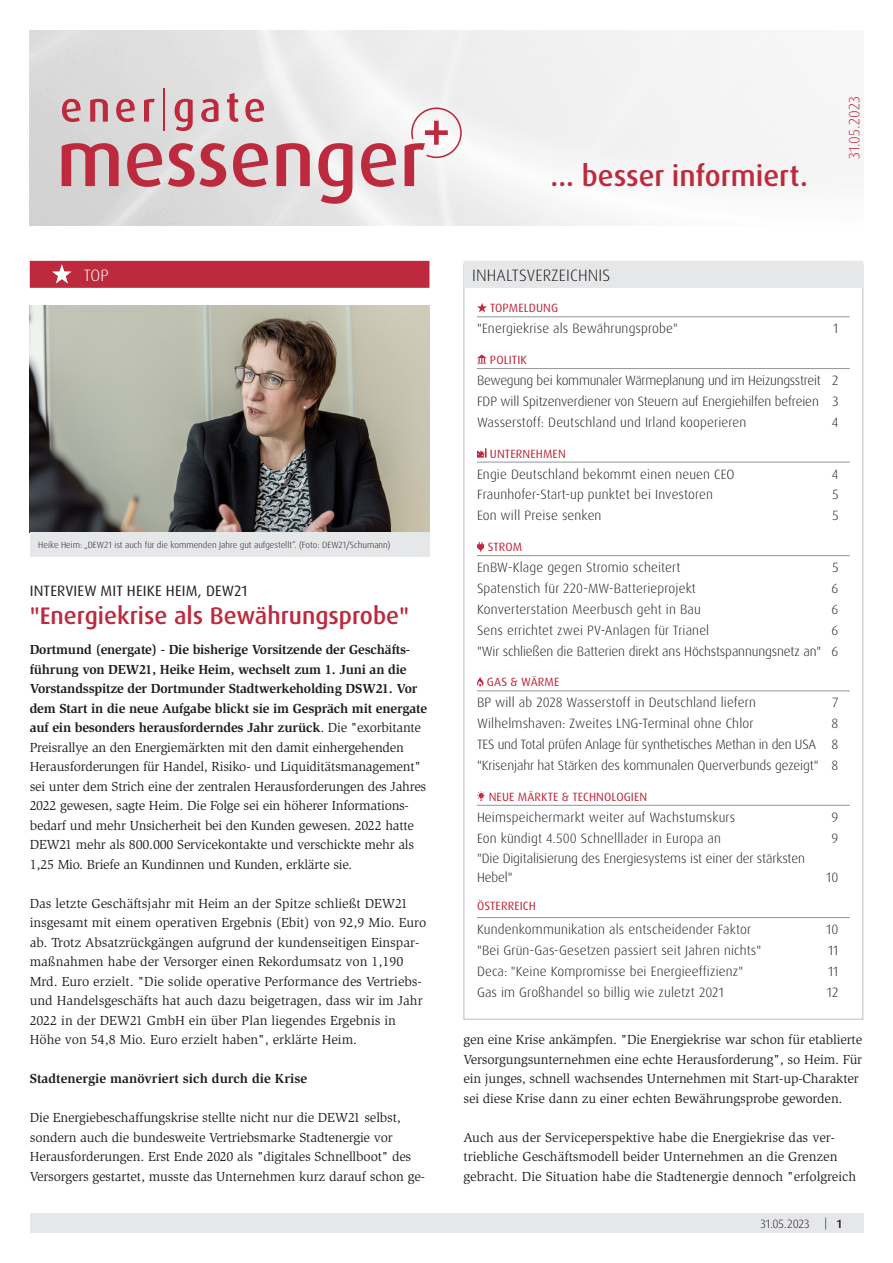
<style>
.page{position:relative;width:893px;height:1263px;background:#fff}
.page>*{position:absolute;margin:0;border:0;box-sizing:border-box;transform-origin:0 0}
.Fließtext{font:500 29.25px "Dax Pro";color:#bd293d}
.Headline{font:500 24px "Dax Pro";color:#bd293d}
.Inhaltsverzeichnis_Ü{font:300 16.5px "Dax Pro";letter-spacing:.01em;color:#231f20}
.Rubrikzeile{font:300 16.5px "Dax Pro";color:#fff}
.Dachzeile{font:15px "Dax Pro";letter-spacing:.01em;color:#231f20}
.t1{font:300 15px "Dax Pro";letter-spacing:.01em;color:#bd293d}
.Fließtext-2{font:13.5px/19.5px "Slimbach Std";letter-spacing:-.01em;color:#231f20}
.t2{font:300 13.5px "Dax Pro";letter-spacing:.01em;color:#231f20}
.t3{font:300 13.5px/18.8px "Dax Pro";letter-spacing:-.01em;color:#231f20}
.t4{font:300 13.5px "Dax Pro";letter-spacing:-.02em;color:#231f20}
.Zwischenüberschrift{font:700 13.5px "Slimbach Std";color:#231f20}
.t5{font:12px "Dax Pro";letter-spacing:.01em;color:#bd293d}
.t6{font:300 12px "Dax Pro";color:#231f20}
.Bildunterschrift{font:300 9px "Dax Pro";color:#231f20}
.s1{font-weight:700}
.s2{font-weight:500}
</style>
<div class="page">
<div style="left:30px;top:1214px;width:833px;height:19px;background:#e6e7e9"></div>
<div style="left:30px;top:261px;width:399px;height:27px;background:#bd293d"></div>
<svg style="left:52px;top:264px;width:20px;height:20px"></svg>
<img style="left:30px;top:30px;width:829px;height:195px">
<hr style="left:163px;top:89px;width:2px;height:42px;background:#bd293d">
<svg style="left:62px;top:143px;width:57px;height:43px;background:#c77782"></svg>
<svg style="left:127px;top:143px;width:35px;height:44px;background:#cb808a"></svg>
<svg style="left:168px;top:143px;width:58px;height:44px;background:#ce8992"></svg>
<svg style="left:233px;top:143px;width:35px;height:44px;background:#ce838d"></svg>
<svg style="left:277px;top:143px;width:33px;height:43px"></svg>
<svg style="left:318px;top:143px;width:34px;height:61px"></svg>
<svg style="left:361px;top:143px;width:35px;height:44px;background:#d28791"></svg>
<svg style="left:62px;top:99px;width:19px;height:23px"></svg>
<svg style="left:90px;top:99px;width:18px;height:23px"></svg>
<svg style="left:116px;top:99px;width:19px;height:23px"></svg>
<svg style="left:144px;top:99px;width:11px;height:23px"></svg>
<svg style="left:175px;top:99px;width:18px;height:32px"></svg>
<svg style="left:201px;top:99px;width:17px;height:23px"></svg>
<svg style="left:227px;top:93px;width:11px;height:29px"></svg>
<svg style="left:245px;top:99px;width:19px;height:23px"></svg>
<svg style="left:405px;top:107px;width:57px;height:79px"></svg>
<hr style="left:477px;top:317px;width:373px;height:1px;background:#939598">
<hr style="left:477px;top:368px;width:373px;height:1px;background:#939598">
<hr style="left:477px;top:462px;width:373px;height:1px;background:#939598">
<hr style="left:477px;top:555px;width:373px;height:1px;background:#939598">
<hr style="left:477px;top:691px;width:373px;height:1px;background:#939598">
<hr style="left:477px;top:805px;width:373px;height:1px;background:#939598">
<hr style="left:477px;top:917px;width:373px;height:1px;background:#939598">
<svg style="left:477px;top:303px;width:10px;height:9px"></svg>
<svg style="left:477px;top:355px;width:10px;height:9px"></svg>
<svg style="left:477px;top:448px;width:10px;height:10px"></svg>
<svg style="left:477px;top:542px;width:7px;height:8px"></svg>
<svg style="left:477px;top:677px;width:6px;height:10px"></svg>
<svg style="left:477px;top:791px;width:8px;height:10px"></svg>
<div style="left:463px;top:261px;width:400px;height:27px;background:#e6e7e9"></div>
<img style="left:30px;top:305px;width:399px;height:227px">
<div style="left:30px;top:532px;width:399px;height:25px;background:#e6e7e9"></div>
<p class="Rubrikzeile" style="left:84px;top:264px;width:26px">TOP</p>
<p class="Bildunterschrift" style="left:38px;top:539px;width:354px">Heike Heim: „DEW21 ist auch für die kommenden Jahre gut aufgestellt“. (Foto: DEW21/Schumann)</p>
<p class="Dachzeile" style="left:30px;top:581px;width:219px">INTERVIEW MIT HEIKE HEIM, DEW21</p>
<p class="Headline" style="left:30px;top:601px;width:381px">"Energiekrise als Bewährungsprobe"</p>
<p class="Fließtext-2" style="left:30px;top:640px;width:399px"><span class="s1">Dortmund (energate) - Die bisherige Vorsitzende der Geschäfts&shy;führung von DEW21, Heike Heim, wechselt zum 1. Juni an die Vorstandsspitze der Dortmunder Stadtwerkeholding DSW21. Vor dem Start in die neue Aufgabe blickt sie im Gespräch mit energate auf ein besonders herausforderndes Jahr zurück</span>. Die "exorbitante Preisrallye an den Energiemärkten mit den damit einhergehenden Herausforderungen für Handel, Risiko- und Liquiditätsmanagement" sei unter dem Strich eine der zentralen Herausforderungen des Jahres 2022 gewesen, sagte Heim. Die Folge sei ein höherer Informations&shy;bedarf und mehr Unsicherheit bei den Kunden gewesen. 2022 hatte DEW21 mehr als 800.000 Servicekontakte und verschickte mehr als 1,25 Mio. Briefe an Kundinnen und Kunden, erklärte sie.</p>
<p class="Fließtext-2" style="left:30px;top:893px;width:398px">Das letzte Geschäftsjahr mit Heim an der Spitze schließt DEW21 insgesamt mit einem operativen Ergebnis (Ebit) von 92,9 Mio. Euro ab. Trotz Absatzrückgängen aufgrund der kundenseitigen Einspar&shy;maßnahmen habe der Versorger einen Rekordumsatz von 1,190<br>Mrd. Euro erzielt. "Die solide operative Performance des Vertriebs&shy;und Handelsgeschäfts hat auch dazu beigetragen, dass wir im Jahr 2022 in der DEW21 GmbH ein über Plan liegendes Ergebnis in Höhe von 54,8 Mio. Euro erzielt haben", erklärte Heim.</p>
<p class="Zwischenüberschrift" style="left:30px;top:1070px;width:279px">Stadtenergie manövriert sich durch die Krise</p>
<p class="Fließtext-2" style="left:30px;top:1108px;width:397px">Die Energiebeschaffungskrise stellte nicht nur die DEW21 selbst, sondern auch die bundesweite Vertriebsmarke Stadtenergie vor Herausforderungen. Erst Ende 2020 als "digitales Schnellboot" des Versorgers gestartet, musste das Unternehmen kurz darauf schon ge-</p>
<p class="Fließtext" style="left:551px;top:157px;width:259px">... besser informiert.</p>
<p class="t1" style="left:844px;top:159px;width:64px;rotate:-90deg">31.05.2023</p>
<p class="Inhaltsverzeichnis_Ü" style="left:486px;top:264px;width:140px">INHALTSVERZEICHNIS</p>
<p class="t5" style="left:490px;top:300px;width:70px">TOPMELDUNG</p>
<p class="t2" style="left:477px;top:320px;width:202px">"Energiekrise als Bewährungsprobe"</p>
<p class="t2" style="left:833px;top:320px;width:7px">1</p>
<p class="t5" style="left:490px;top:352px;width:39px">POLITIK</p>
<p class="t4" style="left:477px;top:372px;width:363px">Bewegung bei kommunaler Wärmeplanung und im Heizungsstreit 2</p>
<p class="t3" style="left:477px;top:392px;width:363px">FDP will Spitzenverdiener von Steuern auf Energiehilfen befreien 3</p>
<p class="t2" style="left:477px;top:413px;width:271px">Wasserstoff: Deutschland und Irland kooperieren</p>
<p class="t2" style="left:832px;top:413px;width:8px">4</p>
<p class="t5" style="left:490px;top:446px;width:77px">UNTERNEHMEN</p>
<p class="t2" style="left:477px;top:465px;width:259px">Engie Deutschland bekommt einen neuen CEO</p>
<p class="t2" style="left:832px;top:465px;width:8px">4</p>
<p class="t2" style="left:477px;top:486px;width:238px">Fraunhofer-Start-up punktet bei Investoren</p>
<p class="t2" style="left:832px;top:486px;width:8px">5</p>
<p class="t2" style="left:477px;top:507px;width:126px">Eon will Preise senken</p>
<p class="t2" style="left:832px;top:507px;width:8px">5</p>
<p class="t5" style="left:488px;top:539px;width:36px">STROM</p>
<p class="t2" style="left:477px;top:559px;width:205px">EnBW-Klage gegen Stromio scheitert</p>
<p class="t2" style="left:832px;top:559px;width:8px">5</p>
<p class="t2" style="left:477px;top:579px;width:220px">Spatenstich für 220-MW-Batterieprojekt</p>
<p class="t2" style="left:832px;top:579px;width:8px">6</p>
<p class="t2" style="left:477px;top:600px;width:225px">Konverterstation Meerbusch geht in Bau</p>
<p class="t2" style="left:832px;top:600px;width:8px">6</p>
<p class="t2" style="left:477px;top:621px;width:234px">Sens errichtet zwei PV-Anlagen für Trianel</p>
<p class="t2" style="left:832px;top:621px;width:8px">6</p>
<p class="t3" style="left:477px;top:641px;width:363px">"Wir schließen die Batterien direkt ans Höchstspannungsnetz an" 6</p>
<p class="t5" style="left:487px;top:674px;width:74px">GAS &amp; WÄRME</p>
<p class="t2" style="left:477px;top:694px;width:280px">BP will ab 2028 Wasserstoff in Deutschland liefern</p>
<p class="t2" style="left:832px;top:694px;width:7px">7</p>
<p class="t2" style="left:477px;top:715px;width:278px">Wilhelmshaven: Zweites LNG-Terminal ohne Chlor</p>
<p class="t2" style="left:832px;top:715px;width:8px">8</p>
<p class="t4" style="left:477px;top:736px;width:363px">TES und Total prüfen Anlage für synthetisches Methan in den USA 8</p>
<p class="t3" style="left:477px;top:756px;width:363px">"Krisenjahr hat Stärken des kommunalen Querverbunds gezeigt" 8</p>
<p class="t5" style="left:489px;top:789px;width:160px">NEUE MÄRKTE &amp; TECHNOLOGIEN</p>
<p class="t2" style="left:477px;top:808px;width:260px">Heimspeichermarkt weiter auf Wachstumskurs</p>
<p class="t2" style="left:832px;top:808px;width:8px">9</p>
<p class="t2" style="left:477px;top:829px;width:246px">Eon kündigt 4.500 Schnelllader in Europa an</p>
<p class="t2" style="left:832px;top:829px;width:8px">9</p>
<p class="t3" style="left:477px;top:849px;width:329px">"Die Digitalisierung des Energiesystems ist einer der stärksten<br>Hebel"</p>
<p class="Inhaltsverzeichnis_Ü" style="left:472px;top:264px;width:140px">INHALTSVERZEICHNIS</p>
<p class="t2" style="left:826px;top:869px;width:14px">10</p>
<p class="t5" style="left:477px;top:898px;width:60px">ÖSTERREICH</p>
<p class="t2" style="left:477px;top:921px;width:276px">Kundenkommunikation als entscheidender Faktor</p>
<p class="t2" style="left:826px;top:921px;width:14px">10</p>
<p class="t2" style="left:477px;top:941px;width:286px">"Bei Grün-Gas-Gesetzen passiert seit Jahren nichts"</p>
<p class="t2" style="left:828px;top:941px;width:12px">11</p>
<p class="t2" style="left:477px;top:962px;width:268px">Deca: "Keine Kompromisse bei Energieeffizienz"</p>
<p class="t2" style="left:828px;top:962px;width:12px">11</p>
<p class="t2" style="left:477px;top:983px;width:248px">Gas im Großhandel so billig wie zuletzt 2021</p>
<p class="t2" style="left:827px;top:983px;width:13px">12</p>
<p class="Fließtext-2" style="left:463px;top:1030px;width:400px">gen eine Krise ankämpfen. "Die Energiekrise war schon für etablierte Versorgungsunternehmen eine echte Herausforderung", so Heim. Für ein junges, schnell wachsendes Unternehmen mit Start-up-Charakter sei diese Krise dann zu einer echten Bewährungsprobe geworden.</p>
<p class="Fließtext-2" style="left:463px;top:1127px;width:394px">Auch aus der Serviceperspektive habe die Energiekrise das ver&shy;triebliche Geschäftsmodell beider Unternehmen an die Grenzen gebracht. Die Situation habe die Stadtenergie dennoch "erfolgreich</p>
<p class="t6" style="left:760px;top:1216px;width:83px">31.05.2023 | <span class="s2">1</span></p>
</div>
